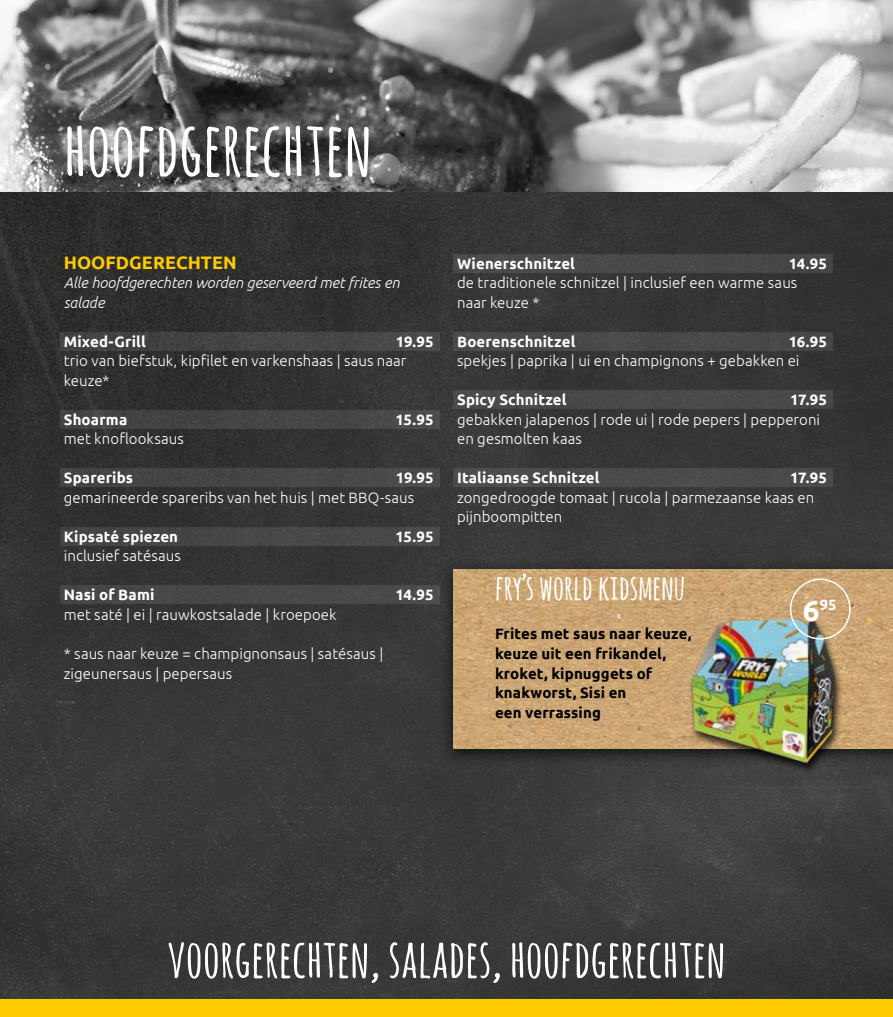
<style>
.page{position:relative;width:893px;height:1017px;background:#fff}
.page>*{position:absolute;margin:0;border:0;box-sizing:border-box;transform-origin:0 0}
.t1{font:700 75px "Amatic SC";color:#fff}
.t2{font:700 52.5px "Amatic SC";color:#fff}
.t3{font:700 34.5px "Amatic SC";letter-spacing:-.005em;color:#fff}
.t4{font:700 18px "Ubuntu";letter-spacing:.005em;color:#fc0}
.t5{font:300 15px/19.5px "Ubuntu";letter-spacing:.005em;color:#fff}
.t6{font:700 15px "Ubuntu";letter-spacing:.01em;color:#fff}
.t7{font:700 15px/19.5px "Ubuntu";letter-spacing:.01em;color:#000}
.t8{font:italic 300 15px/19.5px "Ubuntu";color:#fff}
.t9{font:700 14.85px "Ubuntu";color:#fff}
.s1{font-size:29.7px}
</style>
<div class="page">
<div style="left:0;top:0;width:893px;height:1016px;background:#373736"></div>
<img style="left:0;top:0;width:893px;height:191px">
<div style="left:60px;top:468px;width:380px;height:18px;background:#474645"></div>
<div style="left:60px;top:410px;width:380px;height:18px;background:#464544"></div>
<div style="left:60px;top:332px;width:380px;height:18px;background:#454544"></div>
<div style="left:60px;top:527px;width:380px;height:18px;background:#474746"></div>
<div style="left:60px;top:585px;width:380px;height:18px;background:#484847"></div>
<div style="left:453px;top:468px;width:380px;height:18px;background:#4a4a4a"></div>
<div style="left:453px;top:390px;width:380px;height:18px;background:#494948"></div>
<div style="left:453px;top:332px;width:380px;height:18px;background:#494948"></div>
<div style="left:453px;top:254px;width:380px;height:18px;background:#494847"></div>
<div style="left:439px;top:559px;width:454px;height:208px;background:#000;opacity:.75"></div>
<img style="left:453px;top:569px;width:440px;height:179px">
<div style="left:688px;top:618px;width:156px;height:157px;background:#000;opacity:.75"></div>
<img style="left:683px;top:610px;width:159px;height:160px">
<div style="left:790px;top:578px;width:61px;height:61px;border:1px solid #fff;border-radius:50%"></div>
<div style="left:0;top:999px;width:893px;height:17px;background:#fc0"></div>
<h1 class="t1" style="left:64px;top:100px;width:310px">HOOFDGERECHTEN</h1>
<p class="t4" style="left:64px;top:252px;width:174px">HOOFDGERECHTEN</p>
<p class="t8" style="left:64px;top:273px;width:337px">Alle hoofdgerechten worden geserveerd met frites en salade</p>
<p class="t6" style="left:64px;top:333px;width:84px">Mixed-Grill</p>
<p class="t6" style="left:396px;top:333px;width:39px">19.95</p>
<p class="t5" style="left:64px;top:351px;width:344px">trio van biefstuk, kipfilet en varkenshaas | saus naar keuze*</p>
<p class="t6" style="left:64px;top:411px;width:65px">Shoarma</p>
<p class="t6" style="left:396px;top:411px;width:40px">15.95</p>
<p class="t5" style="left:64px;top:429px;width:122px">met knoflooksaus</p>
<p class="t6" style="left:64px;top:469px;width:71px">Spareribs</p>
<p class="t6" style="left:396px;top:469px;width:39px">19.95</p>
<p class="t5" style="left:64px;top:487px;width:352px">gemarineerde spareribs van het huis | met BBQ-saus</p>
<p class="t6" style="left:64px;top:528px;width:116px">Kipsaté spiezen</p>
<p class="t6" style="left:396px;top:528px;width:40px">15.95</p>
<p class="t5" style="left:64px;top:546px;width:119px">inclusief satésaus</p>
<p class="t6" style="left:64px;top:586px;width:92px">Nasi of Bami</p>
<p class="t6" style="left:395px;top:586px;width:40px">14.95</p>
<p class="t5" style="left:64px;top:604px;width:274px">met saté | ei | rauwkostsalade | kroepoek</p>
<p class="t5" style="left:64px;top:643px;width:321px">* saus naar keuze = champignonsaus | satésaus | zigeunersaus | pepersaus</p>
<p class="t6" style="left:457px;top:255px;width:119px">Wienerschnitzel</p>
<p class="t6" style="left:789px;top:255px;width:40px">14.95</p>
<p class="t5" style="left:457px;top:273px;width:342px">de traditionele schnitzel | inclusief een warme saus naar keuze *</p>
<p class="t6" style="left:457px;top:333px;width:120px">Boerenschnitzel</p>
<p class="t6" style="left:789px;top:333px;width:40px">16.95</p>
<p class="t5" style="left:457px;top:351px;width:344px">spekjes | paprika | ui en champignons + gebakken ei</p>
<p class="t6" style="left:457px;top:391px;width:111px">Spicy Schnitzel</p>
<p class="t6" style="left:790px;top:391px;width:38px">17.95</p>
<p class="t5" style="left:457px;top:409px;width:364px">gebakken jalapenos | rode ui | rode pepers | pepperoni en gesmolten kaas</p>
<p class="t6" style="left:457px;top:469px;width:144px">Italiaanse Schnitzel</p>
<p class="t6" style="left:790px;top:469px;width:38px">17.95</p>
<p class="t5" style="left:457px;top:487px;width:359px">zongedroogde tomaat | rucola | parmezaanse kaas en pijnboompitten</p>
<h3 class="t3" style="left:495px;top:565px;width:192px">FRY’S WORLD KIDSMENU</h3>
<p class="t7" style="left:495px;top:624px;width:198px">Frites met saus naar keuze, keuze uit een frikandel, kroket, kipnuggets of knakworst, Sisi en<br>een verrassing</p>
<p class="t9" style="left:803px;top:596px;width:35px"><span class="s1">6</span>95</p>
<h2 class="t2" style="left:167px;top:924px;width:560px">VOORGERECHTEN, SALADES, HOOFDGERECHTEN</h2>
</div>
